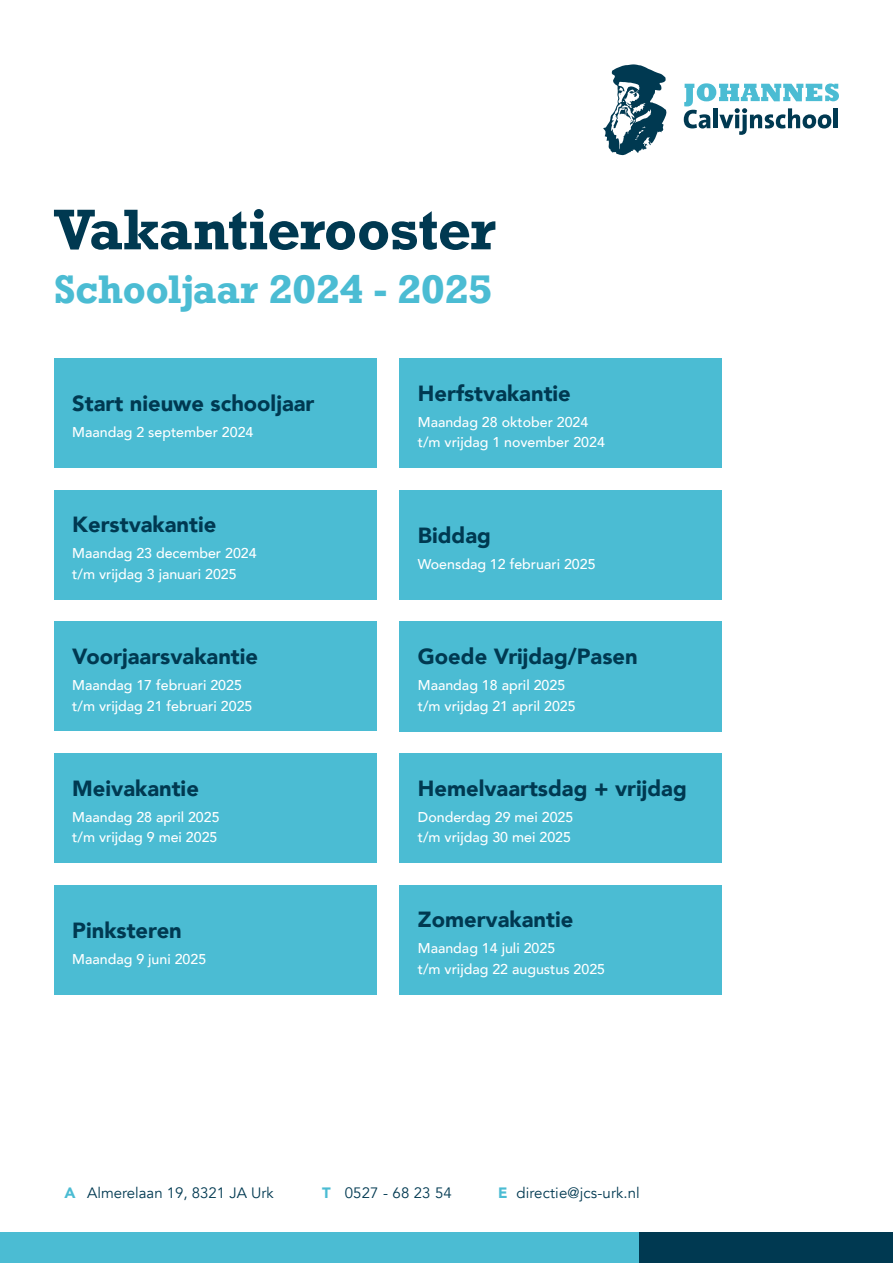
<style>
.page{position:relative;width:893px;height:1263px;background:#fff}
.page>*{position:absolute;margin:0;border:0;box-sizing:border-box;transform-origin:0 0}
.t1{font:700 53.85px "Rockwell";letter-spacing:-.01em;color:#003951}
.t2{font:700 37.5px "Rockwell";color:#4bbcd3}
.t3{font:900 21.9px "Avenir";color:#003951}
.t4{font:15px "Avenir";letter-spacing:.005em;color:#003951}
.t5{font:500 14.25px/20.7px "Avenir";color:#fff}
.s1{font-weight:900;color:#4bbcd3}
</style>
<div class="page">
<div style="left:0;top:1232px;width:640px;height:31px;background:#4bbcd3"></div>
<div style="left:640px;top:1232px;width:253px;height:31px;background:#003951"></div>
<svg style="left:684px;top:83px;width:155px;height:52px"></svg>
<hr style="left:834px;top:108px;width:4px;height:20px;background:#003951">
<svg style="left:603px;top:64px;width:63px;height:91px"></svg>
<div style="left:54px;top:358px;width:322px;height:110px;background:#4bbcd3"></div>
<div style="left:400px;top:621px;width:322px;height:110px;background:#4bbcd3"></div>
<div style="left:54px;top:753px;width:322px;height:110px;background:#4bbcd3"></div>
<div style="left:400px;top:753px;width:322px;height:110px;background:#4bbcd3"></div>
<div style="left:54px;top:885px;width:322px;height:109px;background:#4bbcd3"></div>
<div style="left:400px;top:885px;width:322px;height:109px;background:#4bbcd3"></div>
<div style="left:54px;top:490px;width:322px;height:109px;background:#4bbcd3"></div>
<div style="left:400px;top:490px;width:322px;height:109px;background:#4bbcd3"></div>
<div style="left:54px;top:621px;width:322px;height:110px;background:#4bbcd3"></div>
<div style="left:400px;top:358px;width:322px;height:110px;background:#4bbcd3"></div>
<h1 class="t1" style="left:54px;top:195px;width:444px">Vakantierooster</h1>
<h2 class="t2" style="left:54px;top:265px;width:440px">Schooljaar 2024 - 2025</h2>
<h3 class="t3" style="left:72px;top:385px;width:244px">Start nieuwe schooljaar</h3>
<p class="t5" style="left:72px;top:421px;width:183px">Maandag 2 september 2024</p>
<h3 class="t3" style="left:72px;top:506px;width:146px">Kerstvakantie</h3>
<p class="t5" style="left:72px;top:542px;width:186px">Maandag 23 december 2024 t/m vrijdag 3 januari 2025</p>
<h3 class="t3" style="left:72px;top:638px;width:187px">Voorjaarsvakantie</h3>
<p class="t5" style="left:72px;top:674px;width:182px">Maandag 17 februari 2025 t/m vrijdag 21 februari 2025</p>
<h3 class="t3" style="left:72px;top:769px;width:128px">Meivakantie</h3>
<p class="t5" style="left:72px;top:805px;width:149px">Maandag 28 april 2025 t/m vrijdag 9 mei 2025</p>
<h3 class="t3" style="left:72px;top:911px;width:111px">Pinksteren</h3>
<p class="t5" style="left:72px;top:947px;width:135px">Maandag 9 juni 2025</p>
<h3 class="t3" style="left:418px;top:374px;width:154px">Herfstvakantie</h3>
<p class="t5" style="left:418px;top:410px;width:189px">Maandag 28 oktober 2024 t/m vrijdag 1 november 2024</p>
<h3 class="t3" style="left:418px;top:516px;width:75px">Biddag</h3>
<p class="t5" style="left:418px;top:552px;width:179px">Woensdag 12 februari 2025</p>
<h3 class="t3" style="left:418px;top:638px;width:221px">Goede Vrijdag/Pasen</h3>
<p class="t5" style="left:418px;top:674px;width:159px">Maandag 18 april 2025 t/m vrijdag 21 april 2025</p>
<h3 class="t3" style="left:418px;top:769px;width:270px">Hemelvaartsdag + vrijdag</h3>
<p class="t5" style="left:418px;top:805px;width:157px">Donderdag 29 mei 2025 t/m vrijdag 30 mei 2025</p>
<h3 class="t3" style="left:418px;top:901px;width:157px">Zomervakantie</h3>
<p class="t5" style="left:418px;top:937px;width:189px">Maandag 14 juli 2025<br>t/m vrijdag 22 augustus 2025</p>
<p class="t4" style="left:65px;top:1184px;width:210px"><span class="s1">A</span> Almerelaan 19, 8321 JA Urk</p>
<p class="t4" style="left:322px;top:1184px;width:131px"><span class="s1">T</span> 0527 - 68 23 54</p>
<p class="t4" style="left:498px;top:1184px;width:143px"><span class="s1">E</span> directie@jcs-urk.nl</p>
</div>
